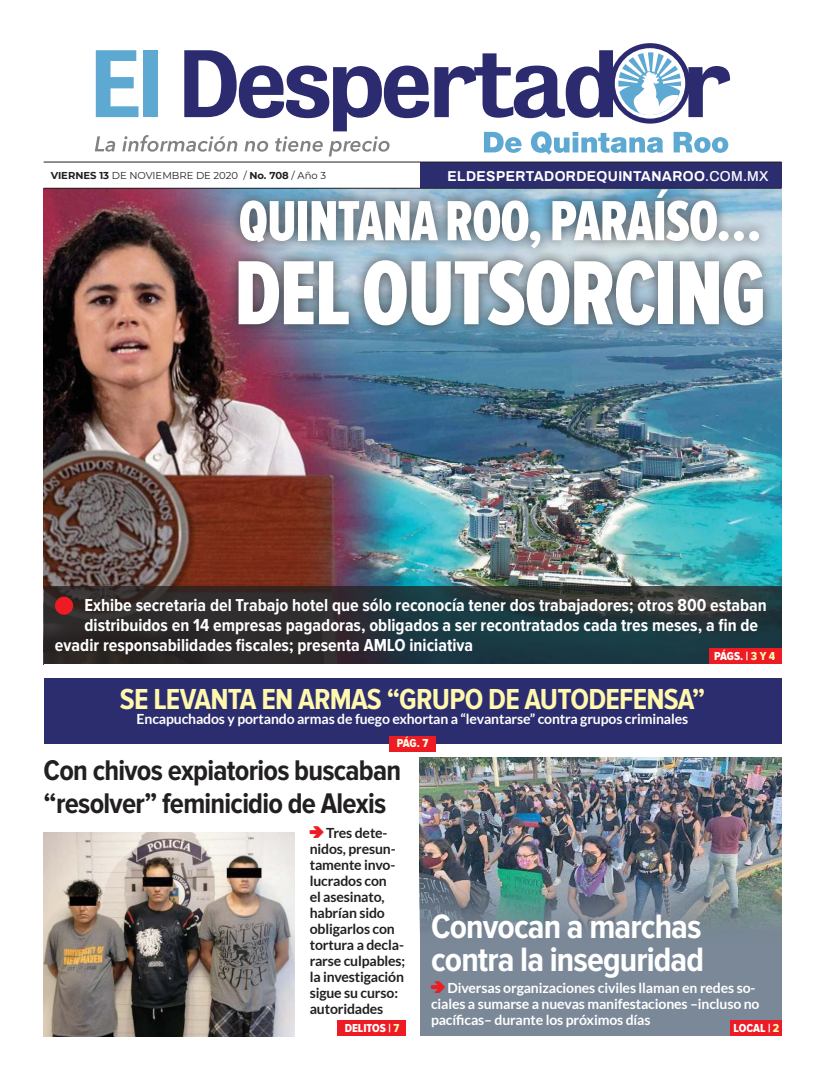
<style>
.page{position:relative;width:823px;height:1078px;background:#fff}
.page>*{position:absolute;margin:0;border:0;box-sizing:border-box;transform-origin:0 0}
.t1{font:94.4px "Proxima Nova Ex Cn Extrabld";letter-spacing:-.02em;color:#fff}
.t2{font:58.7px "Proxima Nova Ex Cn Extrabld";letter-spacing:-.02em;color:#fff}
.t3{font:700 35px/33px "Proxima Nova Cond";letter-spacing:-.025em;color:#fff}
.t4{font:700 30px "Proxima Nova Cond";letter-spacing:-.025em;color:#fff8ad}
.t5{font:700 29.5px/33px "Proxima Nova Cond";letter-spacing:-.025em;color:#221f1f}
.t6{font:700 18px "Proxima Nova Cond";color:#fff}
.t7{font:700 14px/16px "Lato";letter-spacing:-.01em;color:#fff}
.t8{font:700 14px/16px "Lato";letter-spacing:-.01em;color:#221f1f}
.t9{font:700 14px "Archivo";letter-spacing:.025em;color:#fff}
.t10{font:12px "Proxima Nova Cond Extrabld";color:#fff}
.t11{font:12px "Proxima Nova Cond Extrabld";color:#fafae5}
.t12{font:10px "Montserrat";color:#221f1f}
.s1{font-weight:700}
.s2{font-weight:500}
.s3{color:#fff8ad}
.s4{font-family:"Arrowstfb";font-weight:400;color:#ed1c24}
</style>
<div class="page">
<div style="left:419px;top:756px;width:362px;height:279px;background:#7a8897"></div>
<img style="left:419px;top:756px;width:362px;height:185px">
<img style="left:44px;top:189px;width:737px;height:397px">
<svg style="left:44px;top:586px;width:737px;height:78px;background:#273135"></svg>
<div style="left:55px;top:596px;width:18px;height:18px;background:#ed1c24;border-radius:50%"></div>
<div style="left:708px;top:648px;width:73px;height:16px;background:#ed1c24"></div>
<div style="left:729px;top:1019px;width:52px;height:16px;background:#ed1c24"></div>
<div style="left:44px;top:677px;width:737px;height:66px;background:#2c2d6f"></div>
<div style="left:389px;top:735px;width:46px;height:16px;background:#ed1c24"></div>
<div style="left:419px;top:162px;width:362px;height:26px;background:#2c2d6f"></div>
<hr style="left:44px;top:162px;width:737px;height:1px;background:#221f1f">
<hr style="left:44px;top:188px;width:737px;height:1px;background:#221f1f">
<svg style="left:609px;top:43px;width:80px;height:81px"></svg>
<svg style="left:95px;top:50px;width:634px;height:106px"></svg>
<div style="left:226px;top:177px;width:548px;height:160px;background:#221f1f;opacity:.75"></div>
<img style="left:44px;top:832px;width:250px;height:203px">
<div style="left:337px;top:1019px;width:68px;height:16px;background:#ed1c24"></div>
<p class="t12" style="left:51px;top:170px;width:277px"><span class="s1">VIERNES 13</span> DE NOVIEMBRE DE 2020 / <span class="s1">NO. 708</span> / AÑO 3</p>
<p class="t9" style="left:447px;top:171px;width:322px">ELDESPERTADORDEQUINTANAROO<span class="s2">.COM.MX</span></p>
<h2 class="t2" style="left:238px;top:189px;width:524px">QUINTANA ROO, PARAÍSO…</h2>
<h1 class="t1" style="left:234px;top:242px;width:533px">DEL OUTSORCING</h1>
<p class="t6" style="left:84px;top:595px;width:683px">Exhibe secretaria del Trabajo hotel que sólo reconocía tener dos trabajadores; otros 800 estaban</p>
<p class="t6" style="left:84px;top:615px;width:674px">distribuidos en 14 empresas pagadoras, obligados a ser recontratados cada tres meses, a fin de</p>
<p class="t6" style="left:55px;top:635px;width:419px">evadir responsabilidades fiscales; presenta AMLO iniciativa</p>
<p class="t10" style="left:713px;top:649px;width:63px">PÁGS. | <span class="s3">3 Y 4</span></p>
<h3 class="t4" style="left:120px;top:683px;width:586px">SE LEVANTA EN ARMAS “GRUPO DE AUTODEFENSA”</h3>
<p class="t7" style="left:137px;top:711px;width:552px">Encapuchados y portando armas de fuego exhortan a “levantarse” contra grupos criminales</p>
<p class="t11" style="left:396px;top:736px;width:33px">PÁG. 7</p>
<h3 class="t5" style="left:44px;top:753px;width:359px">Con chivos expiatorios buscaban “resolver” feminicidio de Alexis</h3>
<p class="t8" style="left:309px;top:825px;width:97px"><span class="s4">f</span> Tres dete&shy;nidos, presun&shy;tamente invo&shy;lucrados con<br>el asesinato, habrían sido obligarlos con tortura a decla&shy;rarse culpables; la investigación sigue su curso: autoridades</p>
<p class="t10" style="left:344px;top:1021px;width:56px">DELITOS | <span class="s3">7</span></p>
<h3 class="t3" style="left:431px;top:909px;width:274px">Convocan a marchas contra la inseguridad</h3>
<p class="t7" style="left:431px;top:980px;width:330px"><span class="s4">f</span> Diversas organizaciones civiles llaman en redes so&shy;ciales a sumarse a nuevas manifestaciones –incluso no pacíficas– durante los próximos días</p>
<p class="t10" style="left:733px;top:1021px;width:47px">LOCAL | <span class="s3">2</span></p>
</div>
